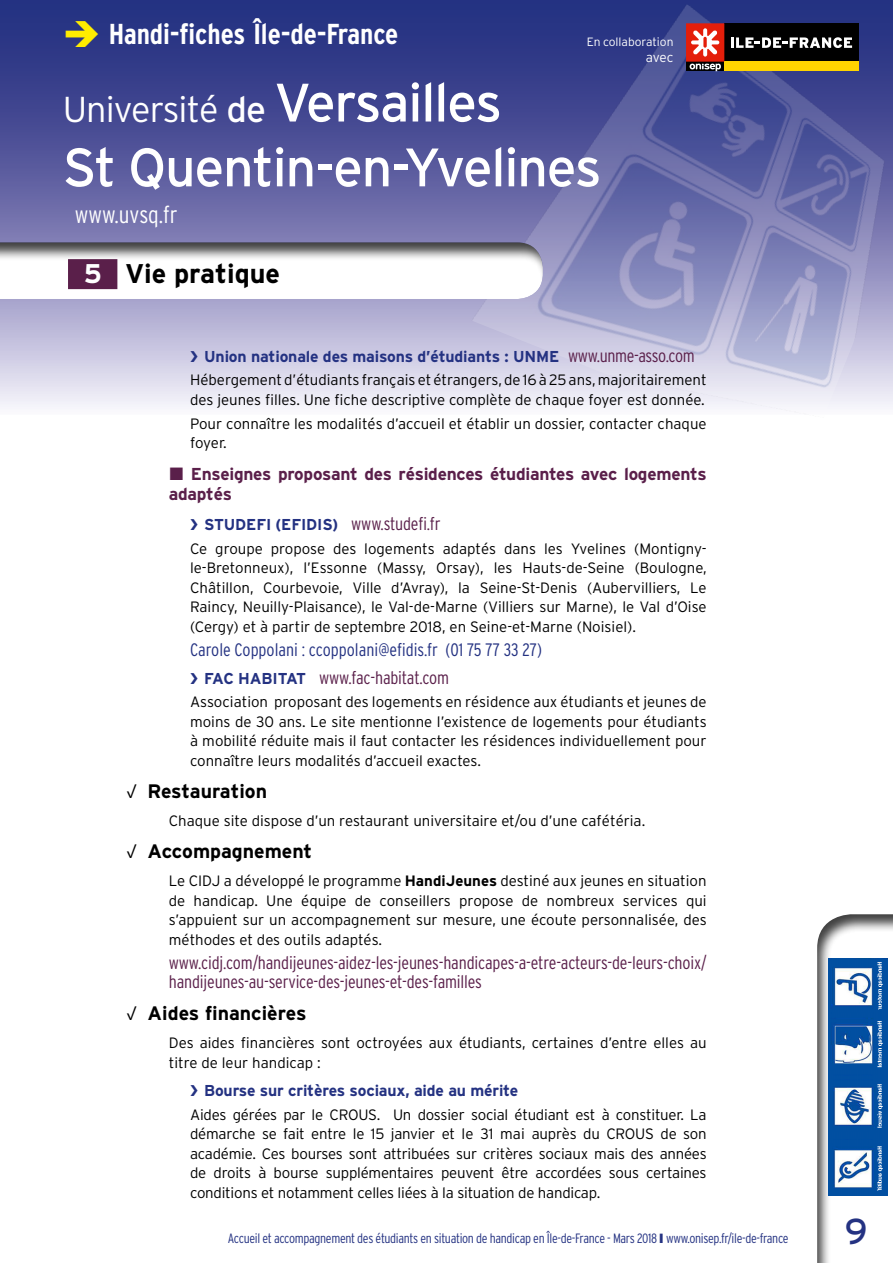
<style>
.page{position:relative;width:893px;height:1263px;background:#fff}
.page>*{position:absolute;margin:0;border:0;box-sizing:border-box;transform-origin:0 0}
.t1{font:54px "Interstate";letter-spacing:-.025em;color:#fff}
.t2{font:300 36px "Interstate";letter-spacing:-.025em;color:#fff}
.t3{font:36px "Interstate";color:#243282}
.t4{font:700 condensed 28.8px "Interstate";letter-spacing:-.005em;color:#fff}
.t5{font:700 27px "Interstate";color:#000}
.t6{font:300 condensed 24px "Interstate";color:#fff}
.t7{font:700 19.5px "Interstate";color:#000}
.t8{font:300 condensed 18px/19.5px "Interstate";letter-spacing:-.01em;color:#5a1f4a}
.t9{font:300 condensed 18px/28px "Interstate";color:#243282}
.t10{font:700 17.25px/19.5px "Interstate";letter-spacing:-.015em;color:#5a1f4a}
.t11{font:700 15.75px "Interstate";letter-spacing:-.01em;color:#243282}
.t12{font:300 15px/19.5px "Interstate";color:#000;text-align:justify}
.t13{font:300 condensed 13.5px "Interstate";letter-spacing:-.025em;color:#243282}
.t14{font:300 13.5px "Interstate";color:#fff}
.t15{font:300 12px "Interstate";color:#fff}
.s1{color:#ffed00}
.s2{font-weight:400}
.s3{font-weight:400;font-size:54px}
.s4{color:#fff}
.s5{font-weight:300;font-stretch:condensed;font-size:18px;color:#5a1f4a}
.s6{font-weight:700;font-stretch:normal;font-size:15.75px}
.s7{color:#5a1f4a}
.s8{font-weight:300}
.s9{font-weight:700}
</style>
<div class="page">
<svg style="left:0;top:0;width:466px;height:407px;background:#7174ad"></svg>
<img style="left:466px;top:0;width:427px;height:412px">
<div style="left:817px;top:912px;width:76px;height:351px;background:#000;opacity:.75"></div>
<div style="left:0;top:240px;width:544px;height:60px;background:#000;opacity:.75"></div>
<div style="left:68px;top:259px;width:49px;height:30px;background:#5a1f4a"></div>
<svg style="left:686px;top:62px;width:38px;height:9px"></svg>
<div style="left:724px;top:23px;width:134px;height:39px;background:#000"></div>
<div style="left:724px;top:62px;width:134px;height:9px;background:#ffd400"></div>
<div style="left:686px;top:23px;width:38px;height:39px;background:#e41e0a"></div>
<svg style="left:691px;top:28px;width:28px;height:29px"></svg>
<svg style="left:690px;top:64px;width:31px;height:7px"></svg>
<svg style="left:731px;top:37px;width:121px;height:11px"></svg>
<img style="left:829px;top:958px;width:58px;height:237px">
<h3 class="t4" style="left:63px;top:16px;width:337px"><span class="s1">➔</span> Handi-fiches Île-de-France</h3>
<p class="t15" style="left:587px;top:34px;width:88px">En collaboration</p>
<p class="t14" style="left:646px;top:49px;width:29px">avec</p>
<h2 class="t2" style="left:63px;top:87px;width:441px">Université <span class="s2">de</span> <span class="s3">Versailles</span></h2>
<h1 class="t1" style="left:63px;top:134px;width:540px">St Quentin-en-Yvelines</h1>
<h3 class="t6" style="left:75px;top:200px;width:104px">www.uvsq.fr</h3>
<h3 class="t5" style="left:84px;top:257px;width:198px"><span class="s4">5</span> Vie pratique</h3>
<p class="t11" style="left:190px;top:347px;width:506px">❯ Union nationale des maisons d’étudiants : UNME <span class="s5">www.unme-asso.com</span></p>
<p class="t12" style="left:190px;top:370px;width:518px">Hébergement d’étudiants français et étrangers, de 16 à 25 ans, majoritairement des jeunes filles. Une fiche descriptive complète de chaque foyer est donnée.</p>
<p class="t12" style="left:190px;top:413px;width:518px">Pour connaître les modalités d’accueil et établir un dossier, contacter chaque foyer.</p>
<p class="t10" style="left:169px;top:464px;width:539px;text-indent:22px">Enseignes proposant des résidences étudiantes avec logements adaptés</p>
<p class="t11" style="left:190px;top:515px;width:252px">❯ STUDEFI (EFIDIS) <span class="s5">www.studefi.fr</span></p>
<p class="t12" style="left:190px;top:539px;width:518px">Ce groupe propose des logements adaptés dans les Yvelines (Montigny&shy;le-Bretonneux), l’Essonne (Massy, Orsay), les Hauts-de-Seine (Boulogne, Châtillon, Courbevoie, Ville d’Avray), la Seine-St-Denis (Aubervilliers, Le Raincy, Neuilly-Plaisance), le Val-de-Marne (Villiers sur Marne), le Val d’Oise (Cergy) et à partir de septembre 2018, en Seine-et-Marne (Noisiel).</p>
<p class="t9" style="left:190px;top:635px;width:353px">Carole Coppolani : ccoppolani@efidis.fr (01 75 77 33 27) ❯ <span class="s6">FAC HABITAT</span> <span class="s7">www.fac-habitat.com</span></p>
<p class="t12" style="left:190px;top:692px;width:518px">Association proposant des logements en résidence aux étudiants et jeunes de moins de 30 ans. Le site mentionne l’existence de logements pour étudiants à mobilité réduite mais il faut contacter les résidences individuellement pour connaître leurs modalités d’accueil exactes.</p>
<h3 class="t7" style="left:126px;top:779px;width:142px"><span class="s8">√</span> Restauration</h3>
<p class="t12" style="left:169px;top:811px;width:478px">Chaque site dispose d’un restaurant universitaire et/ou d’une cafétéria.</p>
<h3 class="t7" style="left:126px;top:840px;width:187px"><span class="s8">√</span> Accompagnement</h3>
<p class="t12" style="left:169px;top:871px;width:539px">Le CIDJ a développé le programme <span class="s9">HandiJeunes</span> destiné aux jeunes en situation de handicap. Une équipe de conseillers propose de nombreux services qui s’appuient sur un accompagnement sur mesure, une écoute personnalisée, des méthodes et des outils adaptés.</p>
<p class="t8" style="left:169px;top:952px;width:539px">www.cidj.com/handijeunes-aidez-les-jeunes-handicapes-a-etre-acteurs-de-leurs-choix/ handijeunes-au-service-des-jeunes-et-des-familles</p>
<h3 class="t7" style="left:126px;top:1002px;width:182px"><span class="s8">√</span> Aides financières</h3>
<p class="t12" style="left:169px;top:1033px;width:539px">Des aides financières sont octroyées aux étudiants, certaines d’entre elles au titre de leur handicap :</p>
<p class="t11" style="left:190px;top:1081px;width:330px">❯ Bourse sur critères sociaux, aide au mérite</p>
<p class="t12" style="left:190px;top:1104px;width:518px">Aides gérées par le CROUS. Un dossier social étudiant est à constituer. La démarche se fait entre le 15 janvier et le 31 mai auprès du CROUS de son académie. Ces bourses sont attribuées sur critères sociaux mais des années de droits à bourse supplémentaires peuvent être accordées sous certaines conditions et notamment celles liées à la situation de handicap.</p>
<p class="t13" style="left:228px;top:1230px;width:562px">Accueil et accompagnement des étudiants en situation de handicap en Île-de-France - Mars 2018 ❙ www.onisep.fr/ile-de-france</p>
<h2 class="t3" style="left:845px;top:1209px;width:24px">9</h2>
</div>
